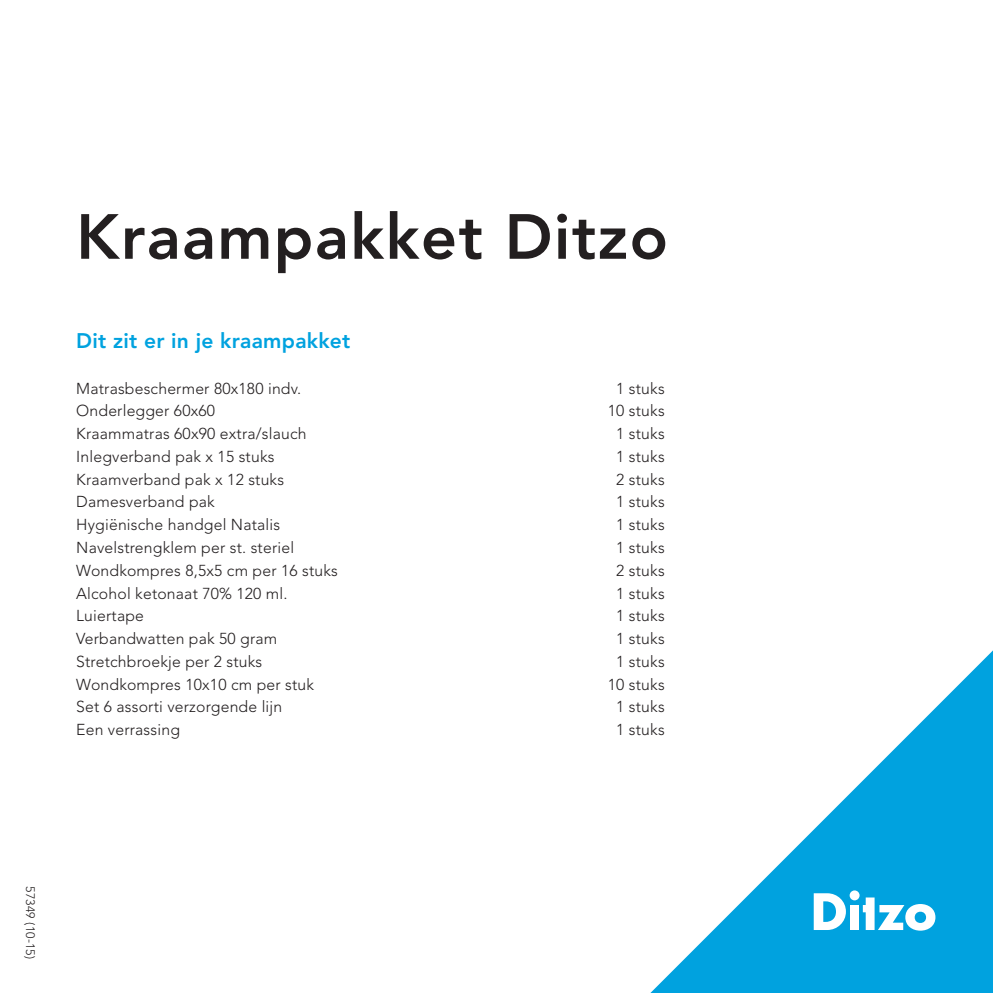
<style>
.page{position:relative;width:993px;height:993px;background:#fff}
.page>*{position:absolute;margin:0;border:0;box-sizing:border-box;transform-origin:0 0}
.Kop_2{font:800 63px "Avenir LT Std";letter-spacing:.025em;color:#231f20}
.Artikelkop{font:800 21px "Avenir LT Std";letter-spacing:.01em;color:#00a2df}
.Avenir_light_9_13__1{font:300 15.75px "Avenir LT Std";letter-spacing:.01em;color:#231f20}
.Avenir_light_9_13__1-2{font:300 12.25px "Avenir LT Std";letter-spacing:.01em;color:#231f20}
</style>
<div class="page">
<svg style="left:651px;top:651px;width:341px;height:341px"></svg>
<svg style="left:813px;top:892px;width:32px;height:37px"></svg>
<div style="left:849px;top:904px;width:9px;height:25px;background:#fff"></div>
<svg style="left:862px;top:897px;width:73px;height:33px"></svg>
<div style="left:849px;top:890px;width:10px;height:10px;background:#fff;border-radius:50%"></div>
<p class="Kop_2" style="left:76px;top:199px;width:593px">Kraampakket Ditzo</p>
<p class="Artikelkop" style="left:76px;top:328px;width:276px">Dit zit er in je kraampakket</p>
<p class="Avenir_light_9_13__1" style="left:76px;top:379px;width:226px">Matrasbeschermer 80x180 indv.</p>
<p class="Avenir_light_9_13__1" style="left:616px;top:379px;width:50px">1 stuks</p>
<p class="Avenir_light_9_13__1" style="left:76px;top:401px;width:140px">Onderlegger 60x60</p>
<p class="Avenir_light_9_13__1" style="left:607px;top:401px;width:58px">10 stuks</p>
<p class="Avenir_light_9_13__1" style="left:76px;top:424px;width:232px">Kraammatras 60x90 extra/slauch</p>
<p class="Avenir_light_9_13__1" style="left:616px;top:424px;width:50px">1 stuks</p>
<p class="Avenir_light_9_13__1" style="left:76px;top:447px;width:200px">Inlegverband pak x 15 stuks</p>
<p class="Avenir_light_9_13__1" style="left:616px;top:447px;width:50px">1 stuks</p>
<p class="Avenir_light_9_13__1" style="left:76px;top:470px;width:209px">Kraamverband pak x 12 stuks</p>
<p class="Avenir_light_9_13__1" style="left:616px;top:470px;width:50px">2 stuks</p>
<p class="Avenir_light_9_13__1" style="left:76px;top:492px;width:140px">Damesverband pak</p>
<p class="Avenir_light_9_13__1" style="left:616px;top:492px;width:50px">1 stuks</p>
<p class="Avenir_light_9_13__1" style="left:76px;top:515px;width:205px">Hygiënische handgel Natalis</p>
<p class="Avenir_light_9_13__1" style="left:616px;top:515px;width:50px">1 stuks</p>
<p class="Avenir_light_9_13__1" style="left:76px;top:538px;width:219px">Navelstrengklem per st. steriel</p>
<p class="Avenir_light_9_13__1" style="left:616px;top:538px;width:50px">1 stuks</p>
<p class="Avenir_light_9_13__1" style="left:76px;top:561px;width:263px">Wondkompres 8,5x5 cm per 16 stuks</p>
<p class="Avenir_light_9_13__1" style="left:616px;top:561px;width:50px">2 stuks</p>
<p class="Avenir_light_9_13__1" style="left:76px;top:583px;width:213px">Alcohol ketonaat 70% 120 ml.</p>
<p class="Avenir_light_9_13__1" style="left:616px;top:583px;width:50px">1 stuks</p>
<p class="Avenir_light_9_13__1" style="left:76px;top:606px;width:69px">Luiertape</p>
<p class="Avenir_light_9_13__1" style="left:616px;top:606px;width:50px">1 stuks</p>
<p class="Avenir_light_9_13__1" style="left:76px;top:629px;width:202px">Verbandwatten pak 50 gram</p>
<p class="Avenir_light_9_13__1" style="left:616px;top:629px;width:50px">1 stuks</p>
<p class="Avenir_light_9_13__1" style="left:76px;top:652px;width:187px">Stretchbroekje per 2 stuks</p>
<p class="Avenir_light_9_13__1" style="left:616px;top:652px;width:50px">1 stuks</p>
<p class="Avenir_light_9_13__1" style="left:76px;top:674px;width:239px">Wondkompres 10x10 cm per stuk</p>
<p class="Avenir_light_9_13__1" style="left:607px;top:674px;width:58px">10 stuks</p>
<p class="Avenir_light_9_13__1" style="left:76px;top:697px;width:207px">Set 6 assorti verzorgende lijn</p>
<p class="Avenir_light_9_13__1" style="left:616px;top:697px;width:50px">1 stuks</p>
<p class="Avenir_light_9_13__1" style="left:76px;top:720px;width:105px">Een verrassing</p>
<p class="Avenir_light_9_13__1" style="left:616px;top:720px;width:50px">1 stuks</p>
<p class="Avenir_light_9_13__1-2" style="left:38px;top:885px;width:74px;rotate:90deg">57349 (10-15)</p>
</div>
